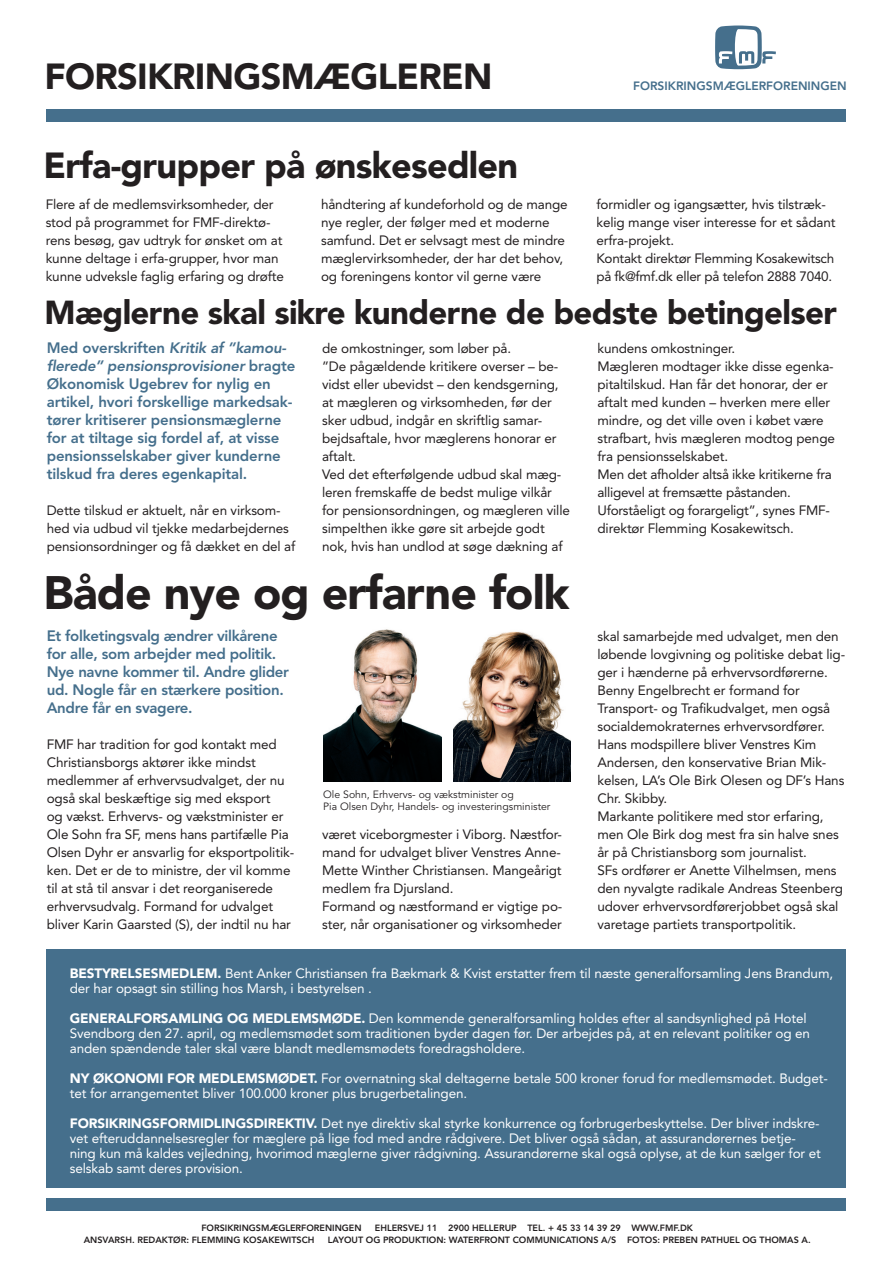
<style>
.page{position:relative;width:893px;height:1263px;background:#fff}
.page>*{position:absolute;margin:0;border:0;box-sizing:border-box;transform-origin:0 0}
.t1{font:900 46.5px "Avenir LT Std";letter-spacing:-.02em;color:#231f20}
.t2{font:900 36px "Avenir LT Std";letter-spacing:-.02em;color:#231f20}
.t3{font:900 33px "Avenir LT Std";letter-spacing:-.02em;color:#231f20}
.t4{font:800 15px/18px "Avenir LT Std";letter-spacing:-.01em;color:#456f8c}
.t5{font:13.5px/18px "Avenir LT Std";letter-spacing:-.01em;color:#231f20}
.t6{font:13.5px/15px "Avenir LT Std";letter-spacing:-.01em;color:#fff}
.t7{font:800 12px "Avenir LT Std";color:#456f8c}
.t8{font:10.5px/12px "Avenir LT Std";color:#231f20}
.t9{font:800 9px "Avenir LT Std";color:#231f20}
.s1{font-style:italic}
.s2{font-weight:900}
</style>
<div class="page">
<svg style="left:715px;top:26px;width:61px;height:43px"></svg>
<div style="left:47px;top:109px;width:799px;height:13px;background:#456f8c"></div>
<div style="left:47px;top:1198px;width:799px;height:12px;background:#456f8c"></div>
<div style="left:47px;top:950px;width:799px;height:238px;background:#456f8c"></div>
<img style="left:323px;top:629px;width:119px;height:152px">
<img style="left:454px;top:631px;width:117px;height:150px">
<h2 class="t2" style="left:45px;top:55px;width:449px">FORSIKRINGSMÆGLEREN</h2>
<p class="t7" style="left:633px;top:79px;width:215px">FORSIKRINGSMÆGLERFORENINGEN</p>
<h2 class="t2" style="left:44px;top:144px;width:476px">Erfa-grupper på ønskesedlen</h2>
<p class="t5" style="left:46px;top:195px;width:240px">Flere af de medlemsvirksomheder, der stod på programmet for FMF-direktø&shy;rens besøg, gav udtryk for ønsket om at kunne deltage i erfa-grupper, hvor man kunne udveksle faglig erfaring og drøfte</p>
<p class="t5" style="left:321px;top:195px;width:248px">håndtering af kundeforhold og de mange nye regler, der følger med et moderne samfund. Det er selvsagt mest de mindre mæglervirksomheder, der har det behov, og foreningens kontor vil gerne være</p>
<p class="t5" style="left:596px;top:195px;width:241px">formidler og igangsætter, hvis tilstræk&shy;kelig mange viser interesse for et sådant erfra-projekt.<br>Kontakt direktør Flemming Kosakewitsch på fk@fmf.dk eller på telefon 2888 7040.</p>
<h3 class="t3" style="left:45px;top:293px;width:794px">Mæglerne skal sikre kunderne de bedste betingelser</h3>
<p class="t4" style="left:47px;top:339px;width:250px">Med overskriften <span class="s1">Kritik af ”kamou&shy;flerede” pensionsprovisioner</span> bragte Økonomisk Ugebrev for nylig en artikel, hvori forskellige markedsak&shy;tører kritiserer pensionsmæglerne for at tiltage sig fordel af, at visse pensionsselskaber giver kunderne tilskud fra deres egenkapital.</p>
<p class="t5" style="left:47px;top:501px;width:250px">Dette tilskud er aktuelt, når en virksom&shy;hed via udbud vil tjekke medarbejdernes pensionsordninger og få dækket en del af</p>
<p class="t5" style="left:322px;top:339px;width:249px">de omkostninger, som løber på.<br>”De pågældende kritikere overser – be&shy;vidst eller ubevidst – den kendsgerning, at mægleren og virksomheden, før der sker udbud, indgår en skriftlig samar&shy;bejdsaftale, hvor mæglerens honorar er aftalt.<br>Ved det efterfølgende udbud skal mæg&shy;leren fremskaffe de bedst mulige vilkår for pensionsordningen, og mægleren ville simpelthen ikke gøre sit arbejde godt nok, hvis han undlod at søge dækning af</p>
<p class="t5" style="left:597px;top:339px;width:239px">kundens omkostninger.<br>Mægleren modtager ikke disse egenka&shy;pitaltilskud. Han får det honorar, der er aftalt med kunden – hverken mere eller mindre, og det ville oven i købet være strafbart, hvis mægleren modtog penge fra pensionsselskabet.<br>Men det afholder altså ikke kritikerne fra alligevel at fremsætte påstanden.<br>Uforståeligt og forargeligt”, synes FMF&shy;direktør Flemming Kosakewitsch.</p>
<h1 class="t1" style="left:44px;top:565px;width:528px">Både nye og erfarne folk</h1>
<p class="t4" style="left:47px;top:627px;width:244px">Et folketingsvalg ændrer vilkårene for alle, som arbejder med politik.<br>Nye navne kommer til. Andre glider ud. Nogle får en stærkere position.<br>Andre får en svagere.</p>
<p class="t5" style="left:47px;top:735px;width:249px">FMF har tradition for god kontakt med Christiansborgs aktører ikke mindst medlemmer af erhvervsudvalget, der nu også skal beskæftige sig med eksport<br>og vækst. Erhvervs- og vækstminister er Ole Sohn fra SF, mens hans partifælle Pia Olsen Dyhr er ansvarlig for eksportpolitik&shy;ken. Det er de to ministre, der vil komme til at stå til ansvar i det reorganiserede erhvervsudvalg. Formand for udvalget bliver Karin Gaarsted (S), der indtil nu har</p>
<p class="t5" style="left:597px;top:627px;width:249px">skal samarbejde med udvalget, men den løbende lovgivning og politiske debat lig&shy;ger i hænderne på erhvervsordførerne.<br>Benny Engelbrecht er formand for Transport- og Trafikudvalget, men også socialdemokraternes erhvervsordfører.<br>Hans modspillere bliver Venstres Kim Andersen, den konservative Brian Mik&shy;kelsen, LA’s Ole Birk Olesen og DF’s Hans Chr. Skibby.<br>Markante politikere med stor erfaring, men Ole Birk dog mest fra sin halve snes år på Christiansborg som journalist.<br>SFs ordfører er Anette Vilhelmsen, mens den nyvalgte radikale Andreas Steenberg udover erhvervsordførerjobbet også skal varetage partiets transportpolitik.</p>
<p class="t6" style="left:70px;top:965px;width:765px"><span class="s2">BESTYRELSESMEDLEM.</span> Bent Anker Christiansen fra Bækmark &amp; Kvist erstatter frem til næste generalforsamling Jens Brandum, der har opsagt sin stilling hos Marsh, i bestyrelsen .</p>
<p class="t6" style="left:70px;top:1010px;width:742px"><span class="s2">GENERALFORSAMLING OG MEDLEMSMØDE.</span> Den kommende generalforsamling holdes efter al sandsynlighed på Hotel<br>Svendborg den 27. april, og medlemsmødet som traditionen byder dagen før. Der arbejdes på, at en relevant politiker og en anden spændende taler skal være blandt medlemsmødets foredragsholdere.</p>
<p class="t6" style="left:70px;top:1070px;width:759px"><span class="s2">NY ØKONOMI FOR MEDLEMSMØDET.</span> For overnatning skal deltagerne betale 500 kroner forud for medlemsmødet. Budget&shy;tet for arrangementet bliver 100.000 kroner plus brugerbetalingen.</p>
<p class="t6" style="left:70px;top:1115px;width:753px"><span class="s2">FORSIKRINGSFORMIDLINGSDIREKTIV.</span> Det nye direktiv skal styrke konkurrence og forbrugerbeskyttelse. Der bliver indskre&shy;vet efteruddannelsesregler for mæglere på lige fod med andre rådgivere. Det bliver også sådan, at assurandørernes betje&shy;ning kun må kaldes vejledning, hvorimod mæglerne giver rådgivning. Assurandørerne skal også oplyse, at de kun sælger for et selskab samt deres provision.</p>
<p class="t8" style="left:323px;top:788px;width:229px">Ole Sohn, Erhvervs- og vækstminister og<br>Pia Olsen Dyhr, Handels- og investeringsminister</p>
<p class="t5" style="left:322px;top:825px;width:242px">været viceborgmester i Viborg. Næstfor&shy;mand for udvalget bliver Venstres Anne-Mette Winther Christiansen. Mangeårigt medlem fra Djursland.<br>Formand og næstformand er vigtige po&shy;ster, når organisationer og virksomheder</p>
<p class="t9" style="left:201px;top:1222px;width:162px">FORSIKRINGSMÆGLERFORENINGEN</p>
<p class="t9" style="left:375px;top:1222px;width:267px">EHLERSVEJ 11 2900 HELLERUP TEL. + 45 33 14 39 29 www</p>
<p class="t9" style="left:657px;top:1222px;width:37px">.FMF.DK</p>
<p class="t9" style="left:84px;top:1234px;width:79px">ANSVARSH. REDakt</p>
<p class="t9" style="left:173px;top:1234px;width:143px">ør: FLEMMING KOSAKEWITSCH</p>
<p class="t9" style="left:328px;top:1234px;width:307px">LAYOUT OG PRODUKTION: WATERFRONT COMMUNICATIONS A/S fotos</p>
<p class="t9" style="left:658px;top:1234px;width:115px">: PREBEN PATHUEL og Thomas</p>
<p class="t9" style="left:802px;top:1234px;width:11px">A.</p>
</div>
